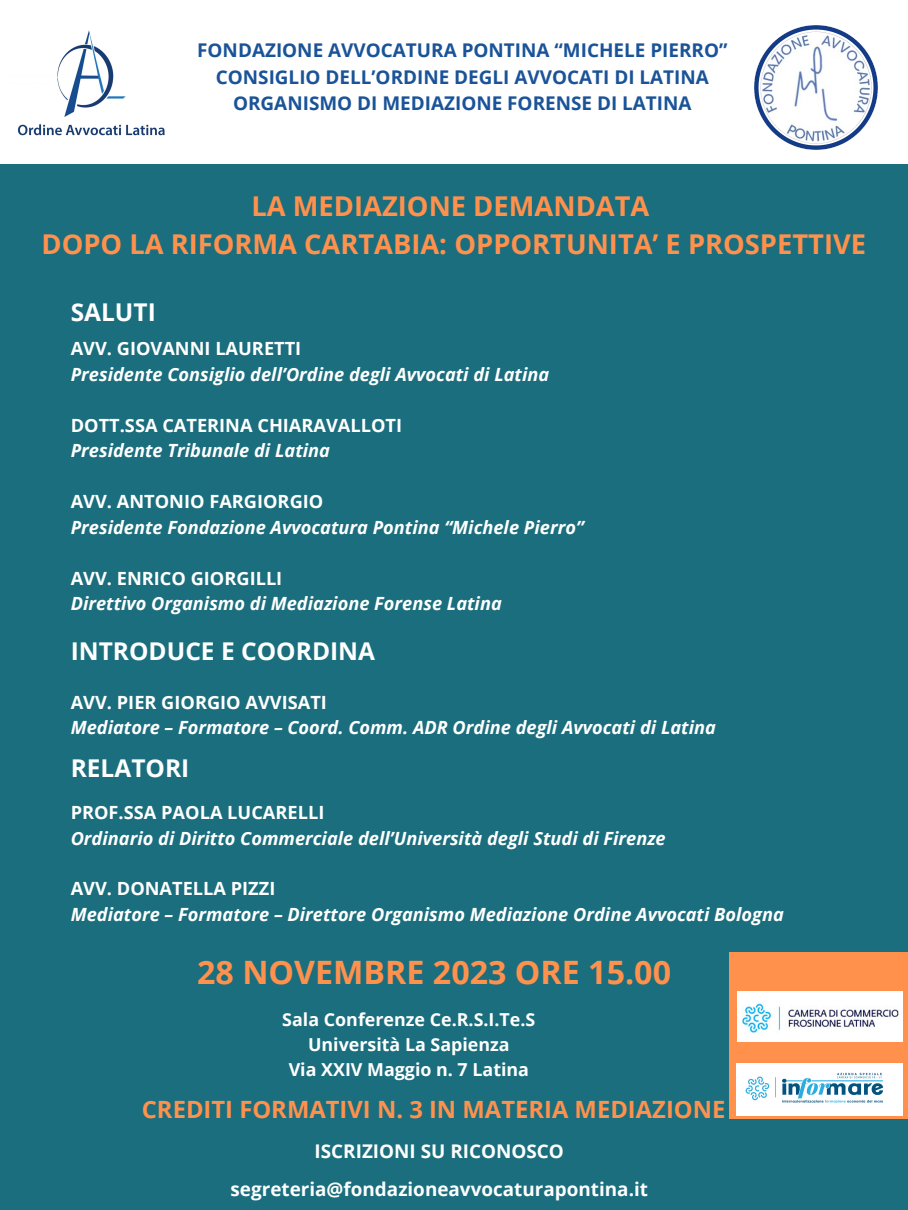
<style>
.page{position:relative;width:908px;height:1210px;background:#fff}
.page>*{position:absolute;margin:0;border:0;box-sizing:border-box;transform-origin:0 0}
.t1{font:700 32.2px "Open Sans";color:#ff914d}
.t2{font:700 27.3px/38.1px "Open Sans";color:#ff914d;text-align:center}
.t3{font:700 24.5px "Open Sans";color:#fff}
.t4{font:700 23.77px "Open Sans";color:#ff914d}
.t5{font:700 18.9px/26.2px "Open Sans";color:#1a5398;text-align:center}
.t6{font:700 18.86px "Open Sans";color:#fdfefe}
.t7{font:italic 700 18.2px/25.5px "Open Sans";color:#fff}
.t8{font:700 18.2px/25.5px "Open Sans";color:#fff}
.t9{font:700 17.85px/24.9px "Open Sans";color:#fff;text-align:center}
.s1{font-style:normal}
.s2{font-style:italic}
</style>
<div class="page">
<img style="left:754px;top:26px;width:123px;height:123px">
<img style="left:18px;top:30px;width:147px;height:106px">
<div style="left:0;top:164px;width:907px;height:502px;background:#1a6e7d"></div>
<div style="left:0;top:651px;width:907px;height:559px;background:#1a6e7d"></div>
<div style="left:729px;top:952px;width:178px;height:167px;background:#ff914d"></div>
<img style="left:737px;top:991px;width:164px;height:50px">
<img style="left:736px;top:1063px;width:166px;height:52px">
<h5 class="t5" style="left:197px;top:37px;width:531px">FONDAZIONE AVVOCATURA PONTINA “MICHELE PIERRO”<br>CONSIGLIO DELL’ORDINE DEGLI AVVOCATI DI LATINA<br>ORGANISMO DI MEDIAZIONE FORENSE DI LATINA</h5>
<p class="t2" style="left:41px;top:186px;width:825px">LA MEDIAZIONE DEMANDATA<br>DOPO LA RIFORMA CARTABIA: OPPORTUNITA’ E PROSPETTIVE</p>
<h2 class="t3" style="left:71px;top:294px;width:87px">SALUTI</h2>
<h3 class="t7" style="left:71px;top:335px;width:480px"><span class="s1">AVV. GIOVANNI LAURETTI<br></span>Presidente Consiglio dell’Ordine degli Avvocati di Latina</h3>
<h5 class="t8" style="left:71px;top:412px;width:333px">DOTT.SSA CATERINA CHIARAVALLOTI<br><span class="s2">Presidente Tribunale di Latina</span></h5>
<h3 class="t7" style="left:71px;top:488px;width:514px"><span class="s1">AVV. ANTONIO FARGIORGIO<br></span>Presidente Fondazione Avvocatura Pontina “Michele Pierro”</h3>
<h5 class="t7" style="left:71px;top:565px;width:432px"><span class="s1">AVV. ENRICO GIORGILLI<br></span>Direttivo Organismo di Mediazione Forense Latina</h5>
<h1 class="t3" style="left:71px;top:634px;width:306px">INTRODUCE E COORDINA</h1>
<h5 class="t7" style="left:71px;top:689px;width:646px"><span class="s1">AVV. PIER GIORGIO AVVISATI<br></span>Mediatore – Formatore – Coord. Comm. ADR Ordine degli Avvocati di Latina</h5>
<p class="t3" style="left:71px;top:751px;width:120px">RELATORI</p>
<p class="t7" style="left:71px;top:799px;width:596px"><span class="s1">PROF.SSA PAOLA LUCARELLI<br></span>Ordinario di Diritto Commerciale dell’Università degli Studi di Firenze</p>
<h5 class="t7" style="left:71px;top:875px;width:714px"><span class="s1">AVV. DONATELLA PIZZI<br></span>Mediatore – Formatore – Direttore Organismo Mediazione Ordine Avvocati Bologna</h5>
<h4 class="t1" style="left:197px;top:950px;width:475px">28 NOVEMBRE 2023 ORE 15.00</h4>
<h3 class="t9" style="left:282px;top:1007px;width:254px">Sala Conferenze Ce.R.S.I.Te.S<br>Università La Sapienza<br>Via XXIV Maggio n. 7 Latina</h3>
<h5 class="t4" style="left:142px;top:1093px;width:585px">CREDITI FORMATIVI N. 3 IN MATERIA MEDIAZIONE</h5>
<h5 class="t6" style="left:314px;top:1137px;width:251px">ISCRIZIONI SU RICONOSCO</h5>
<h5 class="t6" style="left:230px;top:1176px;width:419px">segreteria@fondazioneavvocaturapontina.it</h5>
</div>
